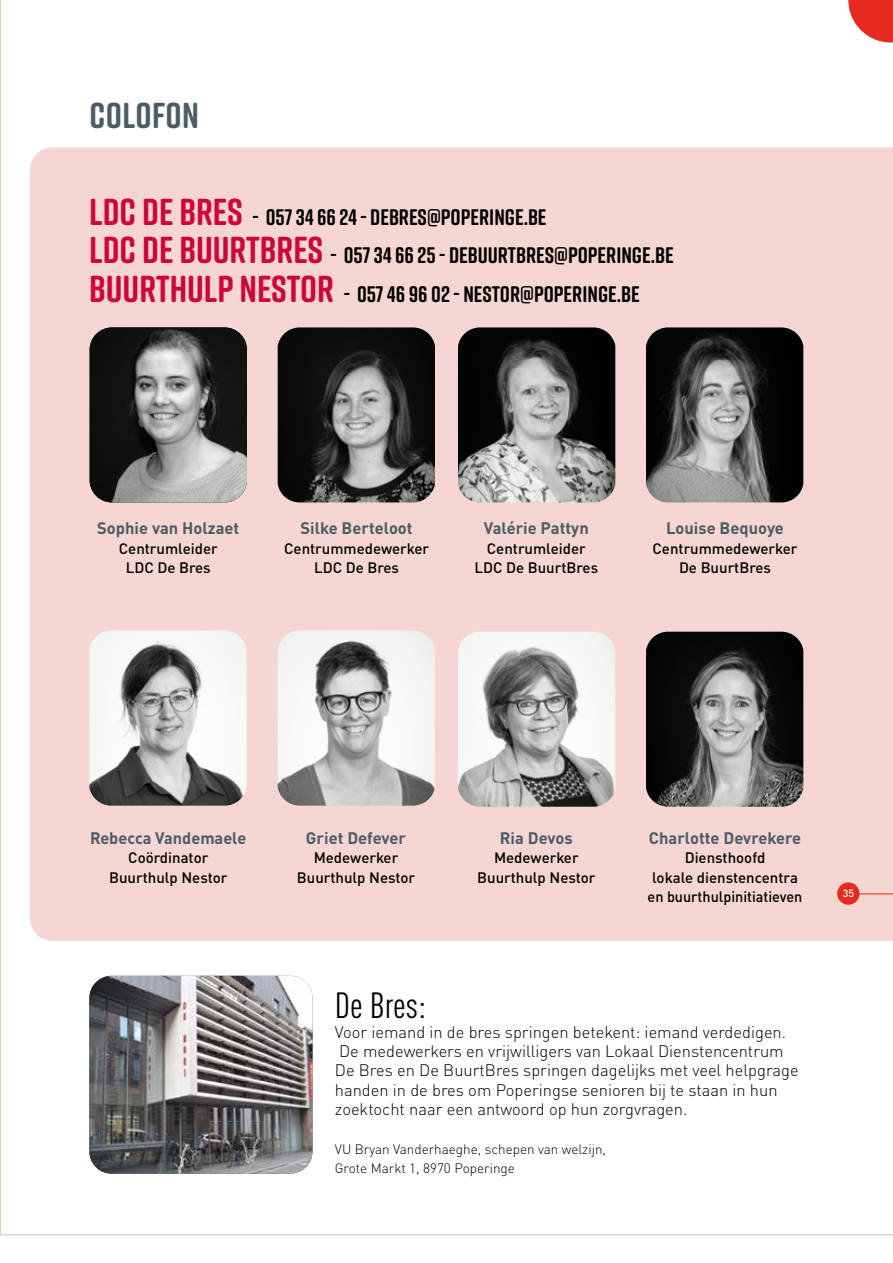
<style>
.page{position:relative;width:893px;height:1263px;background:#fff}
.page>*{position:absolute;margin:0;border:0;box-sizing:border-box;transform-origin:0 0}
.t1{font:700 36px "Rift Soft";letter-spacing:.01em;color:#4b5c67}
.t2{font:condensed 36px "DIN Pro";color:#000}
.t3{font:700 22.5px/38.7px "Rift Soft";color:#000}
.t4{font:300 16.5px/19.4px "DIN Pro";color:#000}
.t5{font:700 16.5px "DIN Pro";color:#4b5c67}
.t6{font:500 15px/19.4px "DIN Pro";color:#000;text-align:center}
.t7{font:300 13.5px/19.4px "DIN Pro";color:#000}
.t8{font:500 10.5px "DIN Pro";color:#fff}
.s1{font-size:37.5px;color:#ce0538}
</style>
<div class="page">
<div style="left:30px;top:147px;width:863px;height:794px;background:#f6d6d2"></div>
<svg style="left:0;top:0;width:1px;height:708px"></svg>
<img style="left:0;top:708px;width:1px;height:535px">
<img style="left:89px;top:976px;width:224px;height:198px">
<img style="left:90px;top:327px;width:157px;height:175px">
<img style="left:278px;top:327px;width:157px;height:175px">
<img style="left:458px;top:327px;width:157px;height:175px">
<img style="left:646px;top:327px;width:157px;height:175px">
<img style="left:89px;top:631px;width:158px;height:175px">
<img style="left:278px;top:631px;width:157px;height:175px">
<img style="left:458px;top:632px;width:157px;height:175px">
<img style="left:646px;top:632px;width:157px;height:175px">
<svg style="left:0;top:1212px;width:893px;height:31px"></svg>
<div style="left:837px;top:882px;width:22px;height:23px;background:#e52a20;border-radius:50%"></div>
<hr style="left:859px;top:893px;width:34px;height:1px;background:#e52a20">
<svg style="left:848px;top:0;width:45px;height:43px"></svg>
<h1 class="t1" style="left:89px;top:90px;width:111px">COLOFON</h1>
<h2 class="t3" style="left:89px;top:197px;width:586px"><span class="s1">LDC DE BRES</span> - 057 34 66 24 - DEBRES@POPERINGE.BE<br><span class="s1">LDC DE BUURTBRES</span> - 057 34 66 25 - DEBUURTBRES@POPERINGE.BE<br><span class="s1">BUURTHULP NESTOR</span> - 057 46 96 02 - NESTOR@POPERINGE.BE</h2>
<p class="t5" style="left:97px;top:515px;width:144px">Sophie van Holzaet</p>
<p class="t6" style="left:119px;top:537px;width:100px">Centrumleider<br>LDC De Bres</p>
<p class="t5" style="left:301px;top:515px;width:114px">Silke Berteloot</p>
<p class="t6" style="left:284px;top:537px;width:146px">Centrummedewerker<br>LDC De Bres</p>
<p class="t5" style="left:484px;top:515px;width:107px">Valérie Pattyn</p>
<p class="t6" style="left:474px;top:537px;width:125px">Centrumleider<br>LDC De BuurtBres</p>
<p class="t5" style="left:666px;top:515px;width:120px">Louise Bequoye</p>
<p class="t6" style="left:652px;top:537px;width:146px">Centrummedewerker<br>De BuurtBres</p>
<p class="t5" style="left:90px;top:824px;width:158px">Rebecca Vandemaele</p>
<p class="t6" style="left:109px;top:847px;width:120px">Coördinator<br>Buurthulp Nestor</p>
<p class="t5" style="left:306px;top:824px;width:102px">Griet Defever</p>
<p class="t6" style="left:297px;top:847px;width:120px">Medewerker<br>Buurthulp Nestor</p>
<p class="t5" style="left:500px;top:824px;width:74px">Ria Devos</p>
<p class="t6" style="left:477px;top:847px;width:120px">Medewerker<br>Buurthulp Nestor</p>
<p class="t5" style="left:649px;top:824px;width:154px">Charlotte Devrekere</p>
<p class="t6" style="left:648px;top:847px;width:156px">Diensthoofd<br>lokale dienstencentra en buurthulpinitiatieven</p>
<h1 class="t2" style="left:335px;top:979px;width:93px">De Bres:</h1>
<p class="t4" style="left:335px;top:1020px;width:465px">Voor iemand in de bres springen betekent: iemand verdedigen.<br>De medewerkers en vrijwilligers van Lokaal Dienstencentrum De Bres en De BuurtBres springen dagelijks met veel helpgrage handen in de bres om Poperingse senioren bij te staan in hun zoektocht naar een antwoord op hun zorgvragen.</p>
<p class="t7" style="left:335px;top:1138px;width:273px">VU Bryan Vanderhaeghe, schepen van welzijn,<br>Grote Markt 1, 8970 Poperinge</p>
<p class="t8" style="left:843px;top:885px;width:13px">35</p>
</div>
